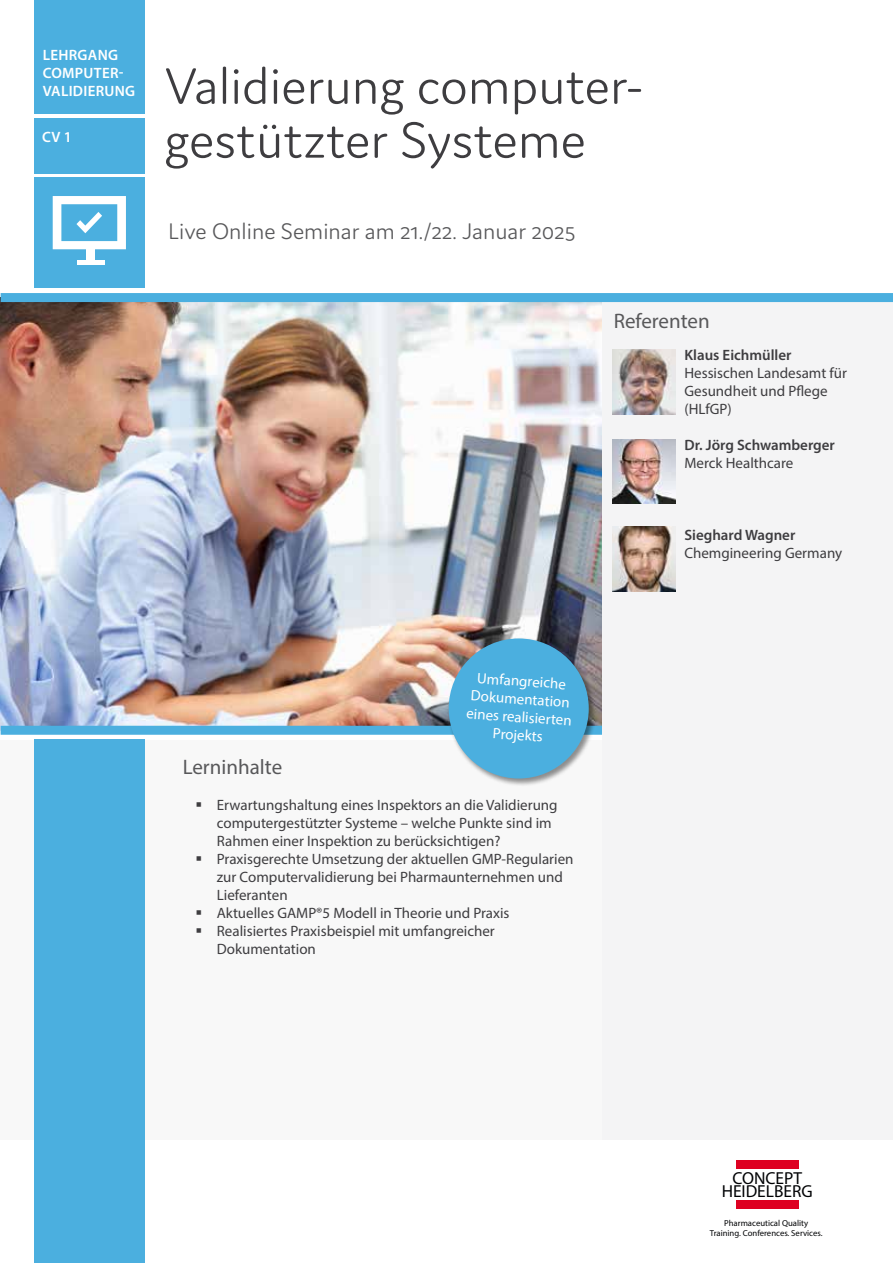
<style>
.page{position:relative;width:893px;height:1263px;background:#fff}
.page>*{position:absolute;margin:0;border:0;box-sizing:border-box;transform-origin:0 0}
.t1{font:300 54px/54px "Domus";color:#3e3d40}
.t2{font:300 24px "Domus";color:#58585a}
.t3{font:21px "Myriad Pro";color:#58585a}
.t4{font:17.4px/13.8px "Myriad Pro";color:#000204;text-align:center}
.t5{font:15px/18px "Myriad Pro";color:#3e3d40}
.t6{font:15px/18px "Myriad Pro";color:#fff;text-align:center}
.t7{font:600 15px "Myriad Pro";color:#3e3d40}
.t8{font:600 15px/18px "Myriad Pro";letter-spacing:.02em;color:#fff}
.t9{font:8.7px/10.5px "Myriad Pro";color:#000204;text-align:center}
</style>
<div class="page">
<img style="left:1px;top:302px;width:602px;height:424px">
<div style="left:0;top:739px;width:893px;height:400px;background:#f8f8f8"></div>
<div style="left:34px;top:739px;width:111px;height:524px;background:#4bafdf"></div>
<div style="left:1px;top:726px;width:602px;height:9px;background:#4bafdf"></div>
<div style="left:603px;top:297px;width:290px;height:842px;background:#f4f4f5"></div>
<div style="left:1px;top:293px;width:892px;height:9px;background:#4bafdf"></div>
<div style="left:736px;top:1160px;width:62px;height:8px;background:#de0021"></div>
<div style="left:736px;top:1200px;width:62px;height:9px;background:#de0021"></div>
<img style="left:612px;top:350px;width:64px;height:64px">
<img style="left:612px;top:439px;width:64px;height:65px">
<img style="left:612px;top:527px;width:64px;height:64px">
<div style="left:447px;top:637px;width:149px;height:149px;background:#000;opacity:.43"></div>
<div style="left:449px;top:638px;width:140px;height:140px;background:#4bafdf;border-radius:50%"></div>
<div style="left:34px;top:118px;width:111px;height:55px;background:#4bafdf"></div>
<div style="left:34px;top:177px;width:111px;height:111px;background:#4bafdf"></div>
<div style="left:34px;top:0;width:111px;height:114px;background:#4bafdf"></div>
<div style="left:86px;top:248px;width:9px;height:13px;background:#fff"></div>
<div style="left:77px;top:260px;width:27px;height:5px;background:#fff"></div>
<svg style="left:53px;top:196px;width:73px;height:53px"></svg>
<p class="t8" style="left:43px;top:46px;width:94px">LEHRGANG<br>COMPUTER-<br>VALIDIERUNG</p>
<p class="t8" style="left:42px;top:128px;width:31px">CV 1</p>
<h1 class="t1" style="left:164px;top:59px;width:480px">Validierung computer&shy;gestützter Systeme</h1>
<h2 class="t2" style="left:169px;top:218px;width:408px">Live Online Seminar am 21./22. Januar 2025</h2>
<h3 class="t3" style="left:614px;top:308px;width:98px">Referenten</h3>
<p class="t7" style="left:684px;top:345px;width:109px">Klaus Eichmüller</p>
<p class="t5" style="left:684px;top:364px;width:164px">Hessischen Landesamt für<br>Gesundheit und Pflege (HLfGP)</p>
<p class="t7" style="left:684px;top:435px;width:152px">Dr. Jörg Schwamberger</p>
<p class="t5" style="left:684px;top:454px;width:110px">Merck Healthcare</p>
<p class="t7" style="left:684px;top:525px;width:112px">Sieghard Wagner</p>
<p class="t5" style="left:684px;top:544px;width:159px">Chemgineering Germany</p>
<p class="t6" style="left:470px;top:668px;width:107px;rotate:4deg">Umfangreiche<br>Dokumentation eines realisierten<br>Projekts</p>
<h3 class="t3" style="left:183px;top:754px;width:101px">Lerninhalte</h3>
<p class="t5" style="left:217px;top:796px;width:358px">Erwartungshaltung eines Inspektors an die Validierung computergestützter Systeme – welche Punkte sind im Rahmen einer Inspektion zu berücksichtigen?<br>Praxisgerechte Umsetzung der aktuellen GMP-Regularien zur Computervalidierung bei Pharmaunternehmen und Lieferanten<br>Aktuelles GAMP®5 Modell in Theorie und Praxis Realisiertes Praxisbeispiel mit umfangreicher Dokumentation</p>
<p class="t4" style="left:722px;top:1170px;width:93px">CONCEPT<br>HEIDELBERG</p>
<p class="t9" style="left:710px;top:1217px;width:114px">Pharmaceutical Quality<br>Training. Conferences. Services.</p>
</div>
